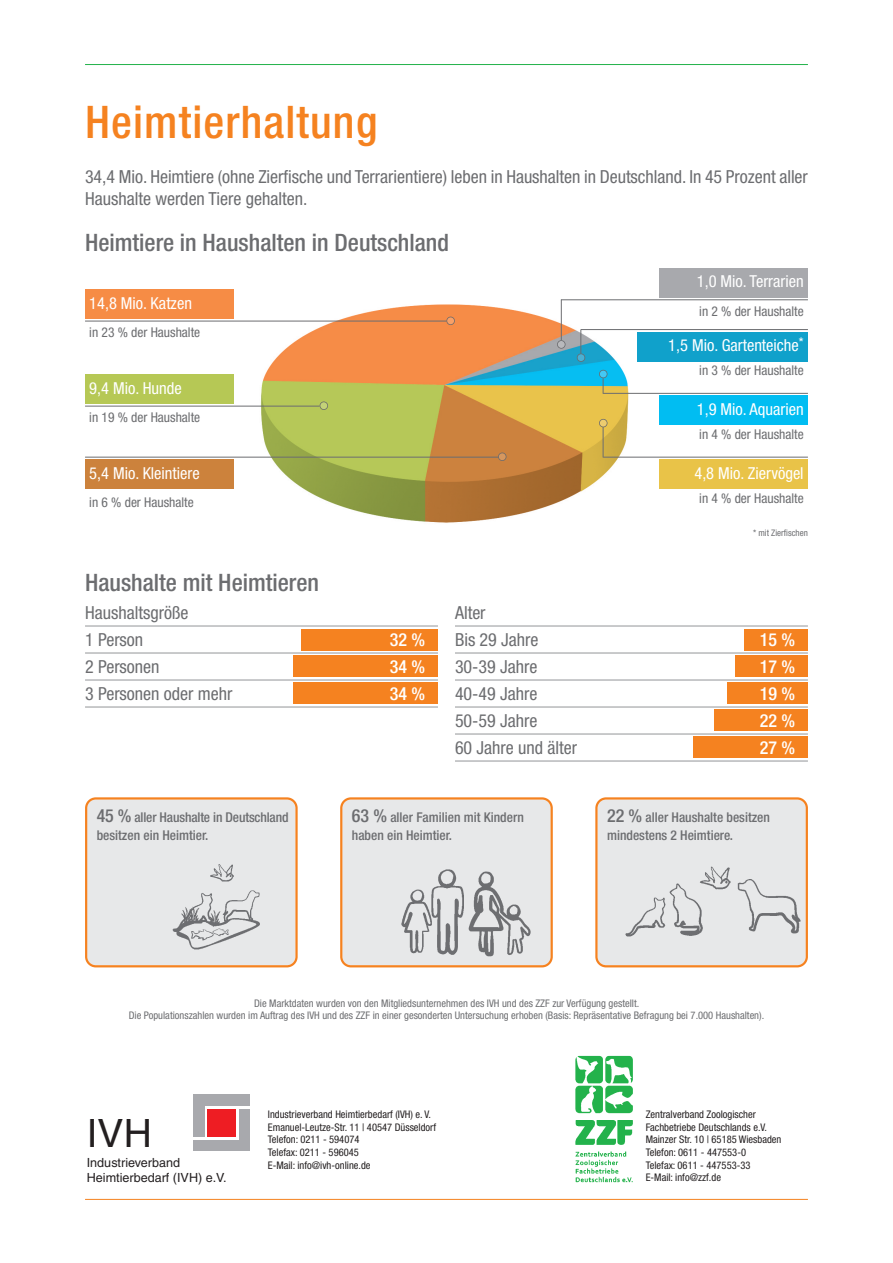
<style>
.page{position:relative;width:893px;height:1263px;background:#fff}
.page>*{position:absolute;margin:0;border:0;box-sizing:border-box;transform-origin:0 0}
.t1{font:500 condensed 45px "Helvetica Neue LT Com";letter-spacing:.025em;color:#f58220}
.t2{font:39px "Helvetica";color:#231f20}
.t3{font:500 condensed 24px "Helvetica Neue LT Com";color:#6c6d70}
.t4{font:condensed 18px/27px "Helvetica Neue LT Com";color:#6c6d70}
.t5{font:500 condensed 18px "Helvetica Neue LT Com";color:#fff}
.t6{font:condensed 16.5px "Helvetica Neue LT Com";color:#fff}
.t7{font:500 condensed 13.5px/18.5px "Helvetica Neue LT Com";color:#6c6d70}
.t8{font:condensed 13.5px "Helvetica Neue LT Com";color:#6c6d70}
.t9{font:12.6px/15.1px "Helvetica";color:#231f20}
.t10{font:condensed 10.5px/12.6px "Helvetica Neue LT Com";color:#231f20}
.t11{font:condensed 10.5px/12.6px "Helvetica Neue LT Com";color:#6c6d70;text-align:center}
.t12{font:condensed 9px "Helvetica Neue LT Com";color:#6c6d70}
.s1{font-size:18px}
</style>
<div class="page">
<img style="left:575px;top:1055px;width:58px;height:128px">
<div style="left:194px;top:1094px;width:56px;height:57px;background:#a8a9ad"></div>
<svg style="left:205px;top:1108px;width:34px;height:29px"></svg>
<div style="left:208px;top:1108px;width:28px;height:29px;background:#ee1d23"></div>
<hr style="left:205px;top:1106px;width:45px;height:2px;background:#fff">
<hr style="left:194px;top:1137px;width:45px;height:2px;background:#fff">
<hr style="left:85px;top:1199px;width:723px;height:1px;background:#f58220">
<img style="left:234px;top:299px;width:425px;height:224px">
<div style="left:85px;top:289px;width:149px;height:30px;background:#f68c45"></div>
<hr style="left:85px;top:321px;width:361px;height:1px;background:#6c6d70">
<div style="left:659px;top:268px;width:149px;height:30px;background:#a8a9ad"></div>
<hr style="left:561px;top:299px;width:247px;height:1px;background:#6c6d70">
<div style="left:638px;top:332px;width:170px;height:29px;background:#10a1cb"></div>
<hr style="left:581px;top:329px;width:227px;height:1px;background:#6c6d70">
<div style="left:659px;top:395px;width:149px;height:30px;background:#01bdf2"></div>
<hr style="left:603px;top:393px;width:205px;height:1px;background:#6c6d70">
<div style="left:659px;top:459px;width:149px;height:30px;background:#e9c348"></div>
<hr style="left:603px;top:457px;width:205px;height:1px;background:#6c6d70">
<div style="left:85px;top:374px;width:149px;height:30px;background:#b6c855"></div>
<hr style="left:85px;top:406px;width:234px;height:1px;background:#6c6d70">
<div style="left:85px;top:459px;width:149px;height:30px;background:#cc823c"></div>
<hr style="left:85px;top:457px;width:414px;height:1px;background:#6c6d70">
<hr style="left:561px;top:300px;width:1px;height:40px;background:#6c6d70">
<hr style="left:603px;top:427px;width:1px;height:30px;background:#6c6d70">
<svg style="left:85px;top:797px;width:213px;height:170px;background:#e3dfdc"></svg>
<svg style="left:340px;top:797px;width:213px;height:170px;background:#dedad7"></svg>
<svg style="left:595px;top:797px;width:213px;height:170px;background:#e3e0dd"></svg>
<div style="left:446px;top:317px;width:9px;height:8px;border:2px solid #6c6d70;border-radius:50%"></div>
<div style="left:320px;top:401px;width:8px;height:9px;border:2px solid #6c6d70;border-radius:50%"></div>
<div style="left:498px;top:452px;width:8px;height:9px;border:2px solid #6c6d70;border-radius:50%"></div>
<svg style="left:600px;top:370px;width:7px;height:24px"></svg>
<div style="left:599px;top:370px;width:8px;height:8px;border:2px solid #6c6d70;border-radius:50%"></div>
<div style="left:599px;top:419px;width:8px;height:8px;border:2px solid #6c6d70;border-radius:50%"></div>
<div style="left:557px;top:340px;width:9px;height:9px;border:2px solid #6c6d70;border-radius:50%"></div>
<svg style="left:577px;top:330px;width:7px;height:31px"></svg>
<div style="left:577px;top:353px;width:8px;height:9px;border:2px solid #6c6d70;border-radius:50%"></div>
<hr style="left:85px;top:64px;width:723px;height:1px;background:#23b24b">
<div style="left:293px;top:682px;width:145px;height:22px;background:#f58220"></div>
<div style="left:293px;top:656px;width:145px;height:21px;background:#f58220"></div>
<div style="left:302px;top:629px;width:136px;height:21px;background:#f58220"></div>
<hr style="left:85px;top:626px;width:353px;height:1px;background:#939598">
<hr style="left:85px;top:653px;width:353px;height:1px;background:#939598">
<hr style="left:85px;top:680px;width:353px;height:1px;background:#939598">
<hr style="left:85px;top:707px;width:353px;height:1px;background:#939598">
<div style="left:727px;top:682px;width:81px;height:22px;background:#f58220"></div>
<div style="left:714px;top:710px;width:94px;height:21px;background:#f58220"></div>
<div style="left:693px;top:736px;width:115px;height:22px;background:#f58220"></div>
<div style="left:736px;top:656px;width:72px;height:21px;background:#f58220"></div>
<div style="left:744px;top:629px;width:64px;height:21px;background:#f58220"></div>
<hr style="left:455px;top:626px;width:353px;height:1px;background:#939598">
<hr style="left:455px;top:653px;width:353px;height:1px;background:#939598">
<hr style="left:455px;top:680px;width:353px;height:1px;background:#939598">
<hr style="left:455px;top:707px;width:353px;height:1px;background:#939598">
<hr style="left:455px;top:734px;width:353px;height:1px;background:#939598">
<hr style="left:455px;top:761px;width:353px;height:1px;background:#939598">
<h1 class="t1" style="left:85px;top:96px;width:294px">Heimtierhaltung</h1>
<h3 class="t4" style="left:85px;top:166px;width:724px;line-height:21.6px">34,4 Mio. Heimtiere (ohne Zierfische und Terrarientiere) leben in Haushalten in Deutschland. In 45 Prozent aller<br>Haushalte werden Tiere gehalten.</h3>
<h3 class="t3" style="left:85px;top:228px;width:365px">Heimtiere in Haushalten in Deutschland</h3>
<h3 class="t6" style="left:89px;top:293px;width:104px">14,8 Mio. Katzen</h3>
<p class="t8" style="left:89px;top:324px;width:112px">in 23 % der Haushalte</p>
<h3 class="t6" style="left:89px;top:378px;width:94px">9,4 Mio. Hunde</h3>
<p class="t8" style="left:89px;top:409px;width:112px">in 19 % der Haushalte</p>
<h3 class="t6" style="left:89px;top:463px;width:112px">5,4 Mio. Kleintiere</h3>
<p class="t8" style="left:89px;top:494px;width:106px">in 6 % der Haushalte</p>
<h3 class="t3" style="left:85px;top:568px;width:235px">Haushalte mit Heimtieren</h3>
<h3 class="t4" style="left:85px;top:599px;width:105px">Haushaltsgröße<br>1 Person</h3>
<h3 class="t5" style="left:390px;top:629px;width:37px">32 %</h3>
<h3 class="t4" style="left:85px;top:653px;width:76px">2 Personen</h3>
<h3 class="t5" style="left:390px;top:656px;width:37px">34 %</h3>
<h3 class="t4" style="left:85px;top:680px;width:149px">3 Personen oder mehr</h3>
<h3 class="t5" style="left:390px;top:683px;width:37px">34 %</h3>
<h3 class="t6" style="left:697px;top:272px;width:108px">1,0 Mio. Terrarien</h3>
<p class="t8" style="left:699px;top:303px;width:106px">in 2 % der Haushalte</p>
<h3 class="t6" style="left:668px;top:336px;width:137px">1,5 Mio. Gartenteiche<sup>*</sup></h3>
<p class="t8" style="left:699px;top:363px;width:106px">in 3 % der Haushalte</p>
<h3 class="t6" style="left:697px;top:399px;width:108px">1,9 Mio. Aquarien</h3>
<p class="t8" style="left:699px;top:426px;width:106px">in 4 % der Haushalte</p>
<h3 class="t6" style="left:694px;top:463px;width:111px">4,8 Mio. Ziervögel</h3>
<p class="t8" style="left:699px;top:490px;width:106px">in 4 % der Haushalte</p>
<h3 class="t4" style="left:455px;top:599px;width:85px">Alter<br>Bis 29 Jahre</h3>
<p class="t12" style="left:753px;top:527px;width:56px">* mit Zierfischen</p>
<h3 class="t5" style="left:760px;top:629px;width:37px">15 %</h3>
<h3 class="t4" style="left:455px;top:653px;width:84px">30-39 Jahre</h3>
<h3 class="t5" style="left:760px;top:656px;width:37px">17 %</h3>
<h3 class="t4" style="left:455px;top:680px;width:84px">40-49 Jahre</h3>
<h3 class="t5" style="left:760px;top:683px;width:37px">19 %</h3>
<h3 class="t4" style="left:455px;top:707px;width:84px">50-59 Jahre</h3>
<h3 class="t5" style="left:760px;top:710px;width:37px">22 %</h3>
<h3 class="t4" style="left:455px;top:734px;width:124px">60 Jahre und älter</h3>
<h3 class="t5" style="left:760px;top:737px;width:37px">27 %</h3>
<p class="t7" style="left:97px;top:808px;width:193px"><span class="s1">45 %</span> aller Haushalte in Deutschland besitzen ein Heimtier.</p>
<p class="t7" style="left:352px;top:808px;width:174px"><span class="s1">63 %</span> aller Familien mit Kindern haben ein Heimtier.</p>
<p class="t7" style="left:607px;top:808px;width:164px"><span class="s1">22 %</span> aller Haushalte besitzen mindestens 2 Heimtiere.</p>
<p class="t11" style="left:129px;top:997px;width:637px">Die Marktdaten wurden von den Mitgliedsunternehmen des IVH und des ZZF zur Verfügung gestellt.<br>Die Populationszahlen wurden im Auftrag des IVH und des ZZF in einer gesonderten Untersuchung erhoben (Basis: Repräsentative Befragung bei 7.000 Haushalten).</p>
<h2 class="t2" style="left:87px;top:1119px;width:67px">IVH</h2>
<p class="t9" style="left:87px;top:1156px;width:141px">Industrieverband<br>Heimtierbedarf (IVH) e.V.</p>
<p class="t10" style="left:268px;top:1108px;width:170px">Industrieverband Heimtierbedarf (IVH) e. V.<br>Emanuel-Leutze-Str. 11 | 40547 Düsseldorf<br>Telefon: 0211 - 594074<br>Telefax: 0211 - 596045<br>E-Mail: info@ivh-online.de</p>
<p class="t10" style="left:646px;top:1108px;width:137px">Zentralverband Zoologischer<br>Fachbetriebe Deutschlands e.V.<br>Mainzer Str. 10 | 65185 Wiesbaden<br>Telefon: 0611 - 447553-0<br>Telefax: 0611 - 447553-33<br>E-Mail: info@zzf.de</p>
</div>
